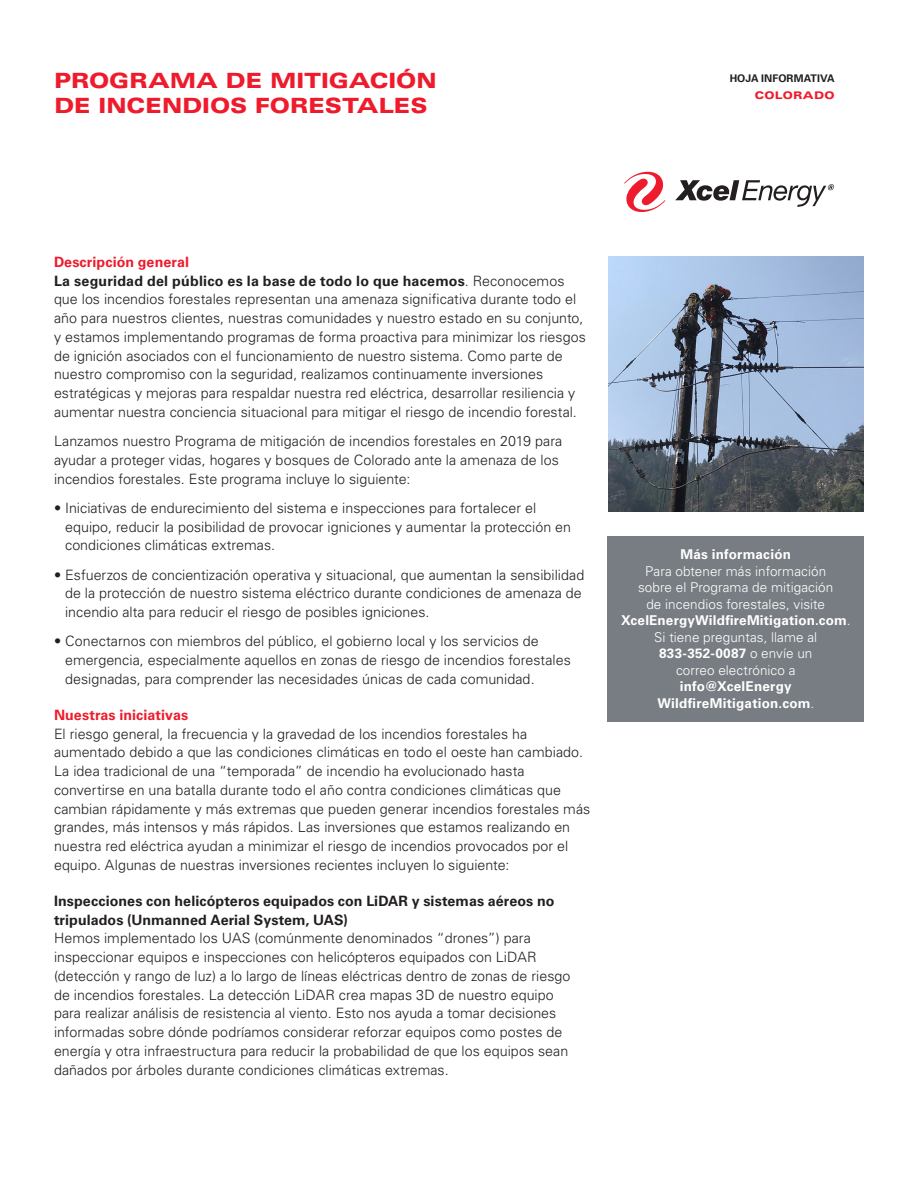
<style>
.page{position:relative;width:918px;height:1188px;background:#fff}
.page>*{position:absolute;margin:0;border:0;box-sizing:border-box;transform-origin:0 0}
.Headline{font:900 expanded 21px/25.2px "Univers LT Std";letter-spacing:-.01em;color:#ee1b2c}
.Text{font:300 14.25px/18.8px "Univers LT Std";color:#231f20}
.TextHead{font:700 14.25px/18.8px "Univers LT Std";letter-spacing:.005em;color:#231f20}
.TextHead-2{font:700 14.25px "Univers LT Std";letter-spacing:.005em;color:#ee1b2c}
.CalloutBox2{font:300 13.5px/16.5px "Univers LT Std";letter-spacing:.005em;color:#fff;text-align:center}
.t1{font:700 10.5px "Univers LT Std";letter-spacing:.005em;color:#231f20}
.State_Label{font:900 expanded 10.5px "Univers LT Std";letter-spacing:.02em;color:#ee1b2c}
.s1{font-weight:700}
</style>
<div class="page">
<img style="left:609px;top:256px;width:255px;height:256px">
<div style="left:608px;top:536px;width:256px;height:185px;background:#787d83"></div>
<svg style="left:624px;top:172px;width:41px;height:40px"></svg>
<svg style="left:675px;top:180px;width:159px;height:27px"></svg>
<p class="Headline" style="left:54px;top:68px;width:384px">PROGRAMA DE MITIGACIÓN<br>DE INCENDIOS FORESTALES</p>
<p class="t1" style="left:730px;top:72px;width:106px">HOJA INFORMATIVA</p>
<p class="State_Label" style="left:755px;top:89px;width:81px">COLORADO</p>
<p class="TextHead-2" style="left:54px;top:253px;width:137px">Descripción general</p>
<p class="Text" style="left:54px;top:271px;width:533px"><span class="s1">La seguridad del público es la base de todo lo que hacemos</span>. Reconocemos que los incendios forestales representan una amenaza significativa durante todo el año para nuestros clientes, nuestras comunidades y nuestro estado en su conjunto, y estamos implementando programas de forma proactiva para minimizar los riesgos de ignición asociados con el funcionamiento de nuestro sistema. Como parte de nuestro compromiso con la seguridad, realizamos continuamente inversiones estratégicas y mejoras para respaldar nuestra red eléctrica, desarrollar resiliencia y aumentar nuestra conciencia situacional para mitigar el riesgo de incendio forestal.</p>
<p class="Text" style="left:54px;top:432px;width:510px">Lanzamos nuestro Programa de mitigación de incendios forestales en 2019 para ayudar a proteger vidas, hogares y bosques de Colorado ante la amenaza de los incendios forestales. Este programa incluye lo siguiente:</p>
<p class="Text" style="left:65px;top:498px;width:508px;text-indent:-11px">• Iniciativas de endurecimiento del sistema e inspecciones para fortalecer el equipo, reducir la posibilidad de provocar igniciones y aumentar la protección en condiciones climáticas extremas.</p>
<p class="Text" style="left:65px;top:565px;width:521px;text-indent:-11px">• Esfuerzos de concientización operativa y situacional, que aumentan la sensibilidad de la protección de nuestro sistema eléctrico durante condiciones de amenaza de incendio alta para reducir el riesgo de posibles igniciones.</p>
<p class="Text" style="left:65px;top:632px;width:507px;text-indent:-11px">• Conectarnos con miembros del público, el gobierno local y los servicios de emergencia, especialmente aquellos en zonas de riesgo de incendios forestales designadas, para comprender las necesidades únicas de cada comunidad.</p>
<p class="TextHead-2" style="left:54px;top:706px;width:136px">Nuestras iniciativas</p>
<p class="Text" style="left:54px;top:724px;width:538px">El riesgo general, la frecuencia y la gravedad de los incendios forestales ha aumentado debido a que las condiciones climáticas en todo el oeste han cambiado.<br>La idea tradicional de una “temporada” de incendio ha evolucionado hasta convertirse en una batalla durante todo el año contra condiciones climáticas que cambian rápidamente y más extremas que pueden generar incendios forestales más grandes, más intensos y más rápidos. Las inversiones que estamos realizando en nuestra red eléctrica ayudan a minimizar el riesgo de incendios provocados por el equipo. Algunas de nuestras inversiones recientes incluyen lo siguiente:</p>
<p class="TextHead" style="left:54px;top:892px;width:502px">Inspecciones con helicópteros equipados con LiDAR y sistemas aéreos no tripulados (Unmanned Aerial System, UAS)</p>
<p class="Text" style="left:54px;top:929px;width:518px">Hemos implementado los UAS (comúnmente denominados “drones”) para inspeccionar equipos e inspecciones con helicópteros equipados con LiDAR (detección y rango de luz) a lo largo de líneas eléctricas dentro de zonas de riesgo de incendios forestales. La detección LiDAR crea mapas 3D de nuestro equipo para realizar análisis de resistencia al viento. Esto nos ayuda a tomar decisiones informadas sobre dónde podríamos considerar reforzar equipos como postes de energía y otra infraestructura para reducir la probabilidad de que los equipos sean dañados por árboles durante condiciones climáticas extremas.</p>
<p class="CalloutBox2" style="left:621px;top:546px;width:231px"><span class="s1">Más información<br></span>Para obtener más información<br>sobre el Programa de mitigación<br>de incendios forestales, visite<br><span class="s1">XcelEnergyWildfireMitigation.com</span>.<br>Si tiene preguntas, llame al<br><span class="s1">833-352-0087</span> o envíe un<br>correo electrónico a <span class="s1">info@XcelEnergy<br>WildfireMitigation.com</span>.</p>
</div>
